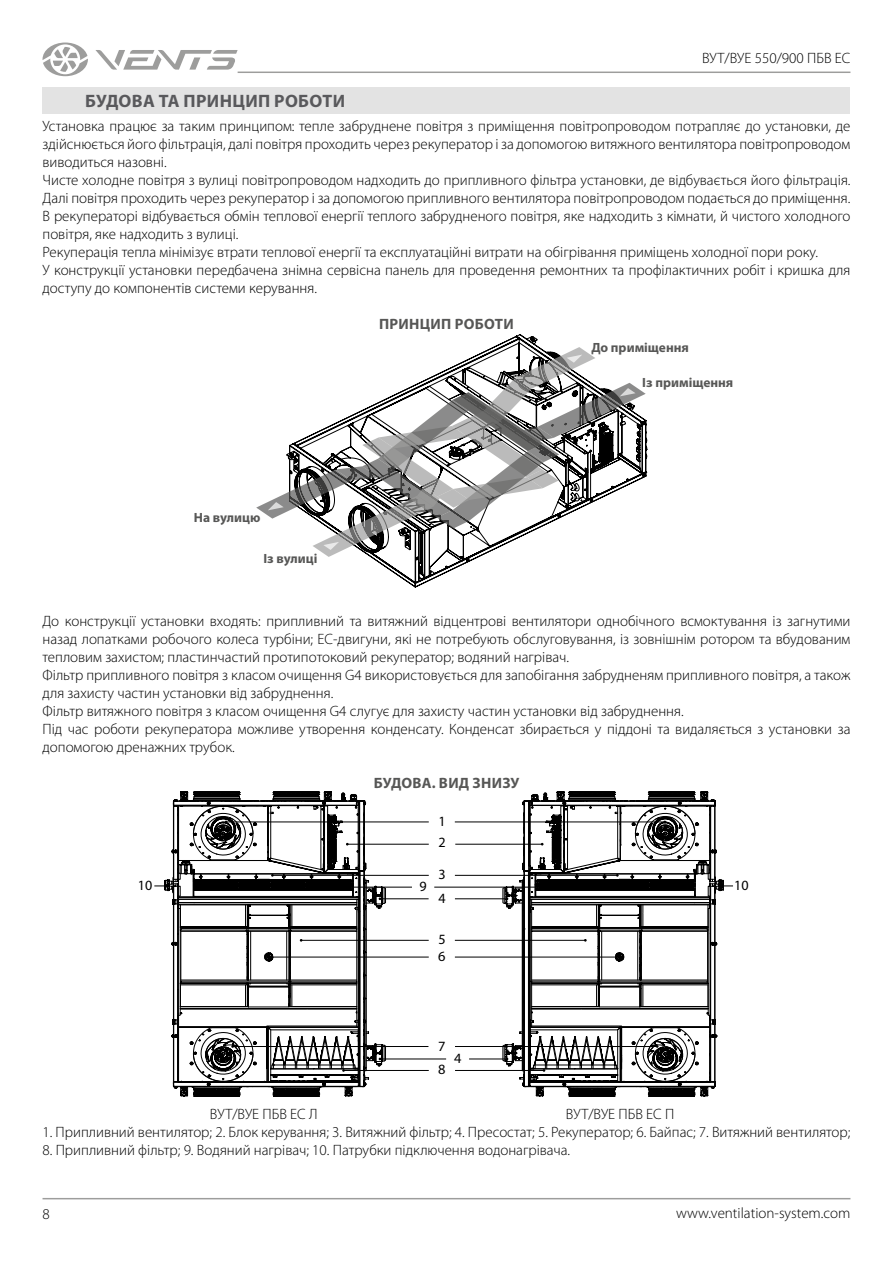
<style>
.page{position:relative;width:893px;height:1263px;background:#fff}
.page>*{position:absolute;margin:0;border:0;box-sizing:border-box;transform-origin:0 0}
.t1{font:700 18px "Myriad Pro";letter-spacing:.02em;color:#59595c}
.t2{font:300 15px/18px "Myriad Pro";color:#000}
.t3{font:700 15px "Myriad Pro";letter-spacing:.02em;color:#575756}
.t4{font:14.1px/21.3px "Myriad Pro";color:#000}
.t5{font:700 13.35px "Myriad Pro";color:#575756}
</style>
<div class="page">
<hr style="left:43px;top:1198px;width:807px;height:1px;background:#9d9d9c">
<hr style="left:238px;top:72px;width:612px;height:1px;background:#9d9d9c">
<svg style="left:95px;top:50px;width:143px;height:20px"></svg>
<svg style="left:43px;top:43px;width:45px;height:33px"></svg>
<svg style="left:370px;top:334px;width:277px;height:253px"></svg>
<svg style="left:256px;top:347px;width:390px;height:210px"></svg>
<hr style="left:380px;top:1059px;width:66px;height:1px;background:#000">
<hr style="left:469px;top:1059px;width:38px;height:1px;background:#000">
<hr style="left:343px;top:1070px;width:86px;height:1px;background:#000">
<hr style="left:455px;top:1070px;width:89px;height:1px;background:#000">
<hr style="left:233px;top:1046px;width:195px;height:1px;background:#000">
<hr style="left:455px;top:1046px;width:202px;height:1px;background:#000">
<hr style="left:380px;top:898px;width:49px;height:1px;background:#000">
<hr style="left:455px;top:898px;width:52px;height:1px;background:#000">
<hr style="left:272px;top:887px;width:140px;height:1px;background:#000">
<hr style="left:434px;top:887px;width:183px;height:1px;background:#000">
<hr style="left:272px;top:875px;width:157px;height:1px;background:#000">
<hr style="left:455px;top:875px;width:162px;height:1px;background:#000">
<hr style="left:226px;top:822px;width:203px;height:1px;background:#000">
<hr style="left:455px;top:822px;width:210px;height:1px;background:#000">
<hr style="left:347px;top:844px;width:82px;height:1px;background:#000">
<hr style="left:455px;top:844px;width:87px;height:1px;background:#000">
<hr style="left:301px;top:940px;width:128px;height:1px;background:#000">
<hr style="left:455px;top:940px;width:130px;height:1px;background:#000">
<hr style="left:269px;top:957px;width:160px;height:1px;background:#000">
<svg style="left:154px;top:791px;width:232px;height:306px"></svg>
<hr style="left:455px;top:957px;width:164px;height:1px;background:#000">
<svg style="left:503px;top:791px;width:230px;height:306px"></svg>
<div style="left:43px;top:87px;width:807px;height:27px;background:#e3e3e3"></div>
<p class="t1" style="left:85px;top:89px;width:261px">БУДОВА ТА ПРИНЦИП РОБОТИ</p>
<p class="t2" style="left:702px;top:49px;width:150px">ВУТ/ВУЕ 550/900 ПБВ ЕС</p>
<p class="t2" style="left:43px;top:118px;width:809px">Установка працює за таким принципом: тепле забруднене повітря з приміщення повітропроводом потрапляє до установки, де здійснюється його фільтрація, далі повітря проходить через рекуператор і за допомогою витяжного вентилятора повітропроводом виводиться назовні.<br>Чисте холодне повітря з вулиці повітропроводом надходить до припливного фільтра установки, де відбувається його фільтрація.<br>Далі повітря проходить через рекуператор і за допомогою припливного вентилятора повітропроводом подається до приміщення.<br>В рекуператорі відбувається обмін теплової енергії теплого забрудненого повітря, яке надходить з кімнати, й чистого холодного повітря, яке надходить з вулиці.<br>Рекуперація тепла мінімізує втрати теплової енергії та експлуатаційні витрати на обігрівання приміщень холодної пори року.<br>У конструкції установки передбачена знімна сервісна панель для проведення ремонтних та профілактичних робіт і кришка для доступу до компонентів системи керування.</p>
<p class="t3" style="left:379px;top:315px;width:136px">ПРИНЦИП РОБОТИ</p>
<p class="t5" style="left:591px;top:339px;width:99px">До приміщення</p>
<p class="t5" style="left:642px;top:374px;width:93px">Із приміщення</p>
<p class="t5" style="left:194px;top:508px;width:68px">На вулицю</p>
<p class="t5" style="left:263px;top:549px;width:56px">Із вулиці</p>
<p class="t2" style="left:43px;top:613px;width:809px">До конструкції установки входять: припливний та витяжний відцентрові вентилятори однобічного всмоктування із загнутими назад лопатками робочого колеса турбіни; ЕС-двигуни, які не потребують обслуговування, із зовнішнім ротором та вбудованим тепловим захистом; пластинчастий протипотоковий рекуператор; водяний нагрівач.<br>Фільтр припливного повітря з класом очищення G4 використовується для запобігання забрудненям припливного повітря, а також для захисту частин установки від забруднення.<br>Фільтр витяжного повітря з класом очищення G4 слугує для захисту частин установки від забруднення.<br>Під час роботи рекуператора можливе утворення конденсату. Конденсат збирається у піддоні та видаляється з установки за допомогою дренажних трубок.</p>
<p class="t3" style="left:374px;top:774px;width:147px">БУДОВА. ВИД ЗНИЗУ</p>
<p class="t4" style="left:438px;top:810px;width:9px">1<br>2</p>
<p class="t4" style="left:438px;top:864px;width:9px">3</p>
<p class="t4" style="left:419px;top:875px;width:9px">9</p>
<p class="t4" style="left:438px;top:887px;width:9px">4</p>
<p class="t4" style="left:138px;top:874px;width:16px">10</p>
<p class="t4" style="left:734px;top:874px;width:16px">10</p>
<p class="t4" style="left:438px;top:931px;width:9px;line-height:16.8px">5<br>6</p>
<p class="t4" style="left:438px;top:1034px;width:9px;line-height:23.1px">7<br>8</p>
<p class="t4" style="left:454px;top:1047px;width:9px">4</p>
<p class="t2" style="left:210px;top:1105px;width:109px">ВУТ/ВУЕ ПБВ ЕС Л</p>
<p class="t2" style="left:566px;top:1105px;width:110px">ВУТ/ВУЕ ПБВ ЕС П</p>
<p class="t2" style="left:43px;top:1123px;width:809px">1. Припливний вентилятор; 2. Блок керування; 3. Витяжний фільтр; 4. Пресостат; 5. Рекуператор; 6. Байпас; 7. Витяжний вентилятор;</p>
<p class="t2" style="left:43px;top:1141px;width:529px">8. Припливний фільтр; 9. Водяний нагрівач; 10. Патрубки підключення водонагрівача.</p>
<p class="t2" style="left:43px;top:1205px;width:9px">8</p>
<p class="t2" style="left:676px;top:1204px;width:176px">www.ventilation-system.com</p>
</div>
